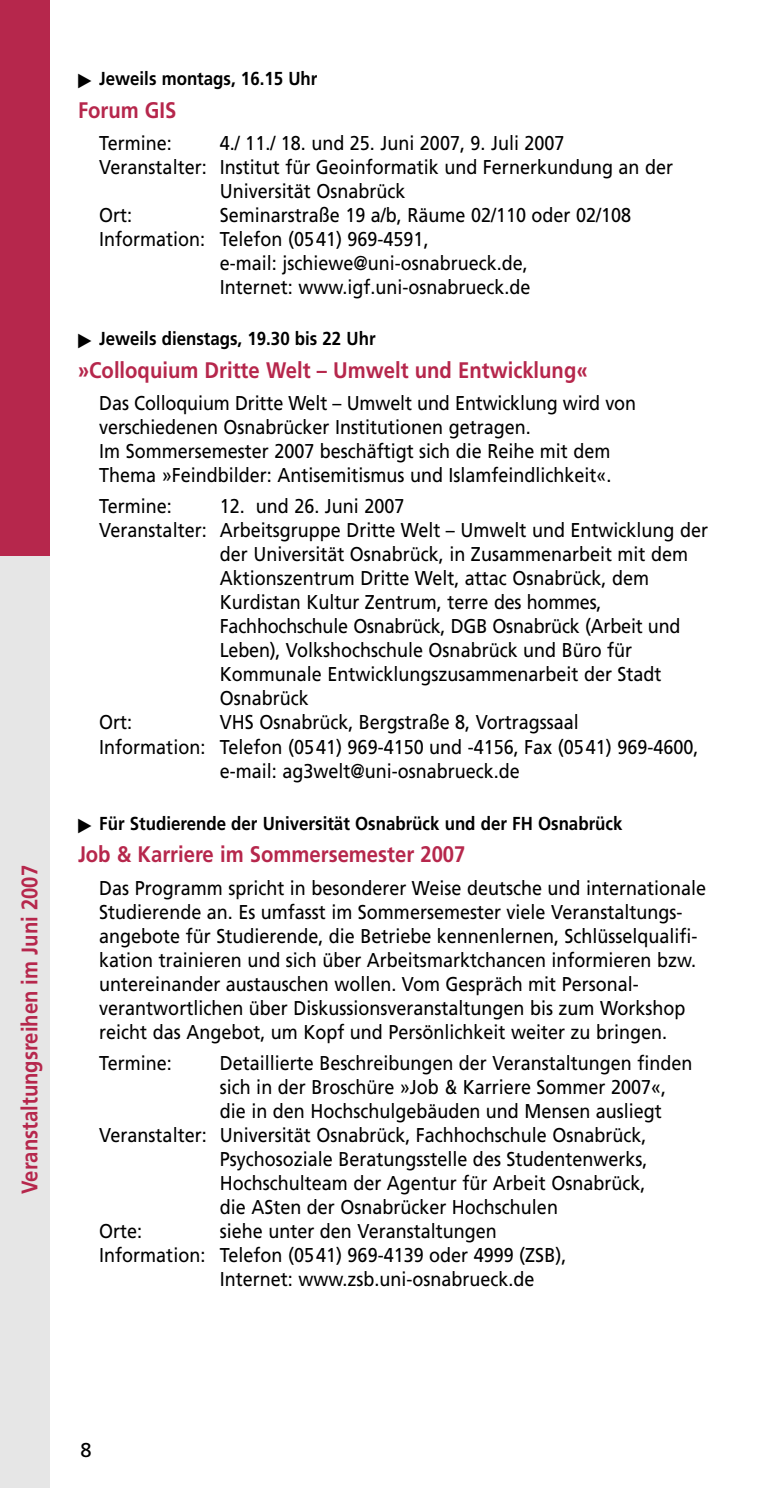
<style>
.page{position:relative;width:778px;height:1488px;background:#fff}
.page>*{position:absolute;margin:0;border:0;box-sizing:border-box;transform-origin:0 0}
.t1{font:700 22.5px "Frutiger";color:#b6274c;scale:.9 1}
.t2{font:20px/24px "Frutiger";color:#000;scale:.9 1}
.t3{font:20px "Frutiger";color:#000}
.t4{font:700 18.75px "Frutiger";color:#000;scale:.9 1}
</style>
<div class="page">
<div style="left:0;top:0;width:50px;height:1487px;background:#b6274c"></div>
<div style="left:0;top:556px;width:50px;height:931px;background:#e6e6e6"></div>
<p class="t1" style="left:21px;top:1194px;width:367px;rotate:-90deg">Veranstaltungsreihen im Juni 2007</p>
<p class="t4" style="left:99px;top:71px;width:244px">Jeweils montags, 16.15 Uhr</p>
<p class="t1" style="left:78px;top:101px;width:111px">Forum GIS</p>
<p class="t2" style="left:99px;top:132px;width:82px">Termine:</p>
<p class="t2" style="left:220px;top:132px;width:384px">4./ 11./ 18. und 25. Juni 2007, 9. Juli 2007</p>
<p class="t2" style="left:99px;top:156px;width:639px">Veranstalter: Institut für Geoinformatik und Fernerkundung an der</p>
<p class="t2" style="left:220px;top:180px;width:208px">Universität Osnabrück</p>
<p class="t2" style="left:99px;top:204px;width:38px">Ort:</p>
<p class="t2" style="left:220px;top:204px;width:458px">Seminarstraße 19 a/b, Räume 02/110 oder 02/108</p>
<p class="t2" style="left:99px;top:228px;width:367px">Information: Telefon (0541) 969-4591,</p>
<p class="t2" style="left:220px;top:252px;width:344px">e-mail: jschiewe@uni-osnabrueck.de,</p>
<p class="t2" style="left:220px;top:276px;width:346px">Internet: www.igf.uni-osnabrueck.de</p>
<p class="t4" style="left:99px;top:331px;width:308px">Jeweils dienstags, 19.30 bis 22 Uhr</p>
<p class="t1" style="left:78px;top:361px;width:567px">»Colloquium Dritte Welt – Umwelt und Entwicklung«</p>
<p class="t2" style="left:99px;top:393px;width:598px">Das Colloquium Dritte Welt – Umwelt und Entwicklung wird von verschiedenen Osnabrücker Institutionen getragen.<br>Im Sommersemester 2007 beschäftigt sich die Reihe mit dem Thema »Feindbilder: Antisemitismus und Islamfeindlichkeit«.</p>
<p class="t2" style="left:99px;top:496px;width:82px">Termine:</p>
<p class="t2" style="left:220px;top:496px;width:207px">12. und 26. Juni 2007</p>
<p class="t2" style="left:99px;top:520px;width:678px">Veranstalter: Arbeitsgruppe Dritte Welt – Umwelt und Entwicklung der</p>
<p class="t2" style="left:220px;top:544px;width:522px">der Universität Osnabrück, in Zusammenarbeit mit dem</p>
<p class="t2" style="left:220px;top:568px;width:478px">Aktionszentrum Dritte Welt, attac Osnabrück, dem</p>
<p class="t2" style="left:220px;top:592px;width:425px">Kurdistan Kultur Zentrum, terre des hommes,</p>
<p class="t2" style="left:220px;top:616px;width:513px">Fachhochschule Osnabrück, DGB Osnabrück (Arbeit und</p>
<p class="t2" style="left:220px;top:640px;width:459px">Leben), Volkshochschule Osnabrück und Büro für</p>
<p class="t2" style="left:220px;top:664px;width:492px">Kommunale Entwicklungszusammenarbeit der Stadt</p>
<p class="t2" style="left:220px;top:688px;width:100px">Osnabrück</p>
<p class="t2" style="left:99px;top:712px;width:38px">Ort:</p>
<p class="t2" style="left:220px;top:712px;width:400px">VHS Osnabrück, Bergstraße 8, Vortragssaal</p>
<p class="t2" style="left:99px;top:736px;width:667px">Information: Telefon (0541) 969-4150 und -4156, Fax (0541) 969-4600,</p>
<p class="t2" style="left:220px;top:760px;width:335px">e-mail: ag3welt@uni-osnabrueck.de</p>
<p class="t4" style="left:99px;top:815px;width:582px">Für Studierende der Universität Osnabrück und der FH Osnabrück</p>
<p class="t1" style="left:78px;top:845px;width:432px">Job &amp; Karriere im Sommersemester 2007</p>
<p class="t2" style="left:99px;top:877px;width:675px">Das Programm spricht in besonderer Weise deutsche und internationale Studierende an. Es umfasst im Sommersemester viele Veranstaltungs&shy;angebote für Studierende, die Betriebe kennenlernen, Schlüsselqualifi&shy;kation trainieren und sich über Arbeitsmarktchancen informieren bzw. untereinander austauschen wollen. Vom Gespräch mit Personal&shy;verantwortlichen über Diskussionsveranstaltungen bis zum Workshop reicht das Angebot, um Kopf und Persönlichkeit weiter zu bringen.</p>
<p class="t2" style="left:99px;top:1052px;width:82px">Termine:</p>
<p class="t2" style="left:220px;top:1052px;width:526px">Detaillierte Beschreibungen der Veranstaltungen finden</p>
<p class="t2" style="left:220px;top:1076px;width:497px">sich in der Broschüre »Job &amp; Karriere Sommer 2007«,</p>
<p class="t2" style="left:220px;top:1100px;width:492px">die in den Hochschulgebäuden und Mensen ausliegt</p>
<p class="t2" style="left:99px;top:1124px;width:609px">Veranstalter: Universität Osnabrück, Fachhochschule Osnabrück,</p>
<p class="t2" style="left:220px;top:1148px;width:477px">Psychosoziale Beratungsstelle des Studentenwerks,</p>
<p class="t2" style="left:220px;top:1172px;width:474px">Hochschulteam der Agentur für Arbeit Osnabrück,</p>
<p class="t2" style="left:220px;top:1196px;width:377px">die ASten der Osnabrücker Hochschulen</p>
<p class="t2" style="left:99px;top:1220px;width:49px">Orte:</p>
<p class="t2" style="left:220px;top:1220px;width:309px">siehe unter den Veranstaltungen</p>
<p class="t2" style="left:99px;top:1244px;width:520px">Information: Telefon (0541) 969-4139 oder 4999 (ZSB),</p>
<p class="t2" style="left:220px;top:1268px;width:351px">Internet: www.zsb.uni-osnabrueck.de</p>
<p class="t3" style="left:80px;top:1441px;width:13px">8</p>
</div>
